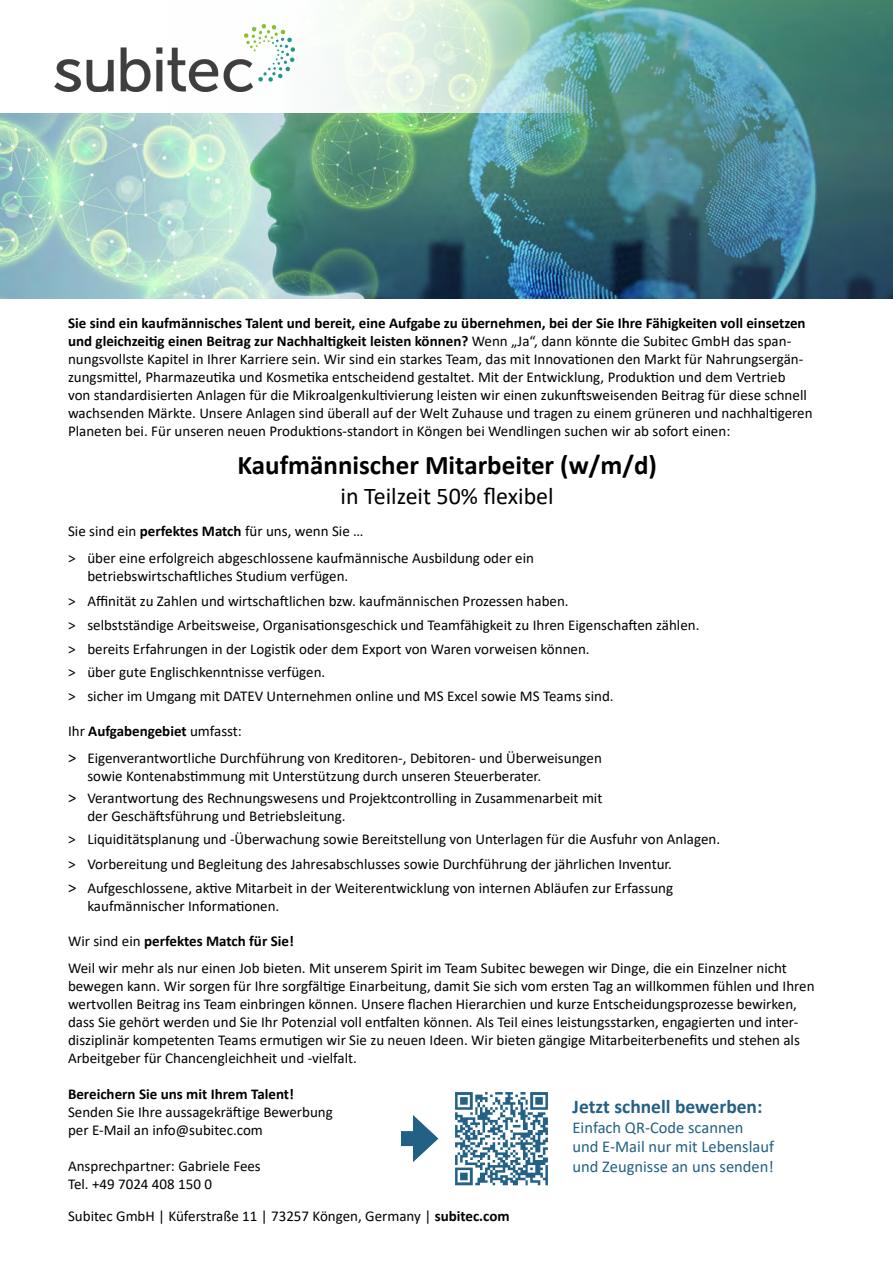
<style>
.page{position:relative;width:893px;height:1263px;background:#fff}
.page>*{position:absolute;margin:0;border:0;box-sizing:border-box;transform-origin:0 0}
.t1{font:700 27px "Calibri";color:#000}
.t2{font:24px "Calibri";color:#000}
.t3{font:700 19.5px "Calibri";color:#226085}
.t4{font:16.5px/19.8px "Calibri";color:#226085}
.t5{font:15px/18px "Calibri";color:#000}
.t6{font:700 15px "Calibri";color:#000}
.s1{font-weight:700}
.s2{font-weight:400}
.s3{font-size:16.5px}
</style>
<div class="page">
<img style="left:0;top:0;width:893px;height:298px">
<div style="left:401px;top:1131px;width:22px;height:15px;background:#226085"></div>
<svg style="left:413px;top:1115px;width:25px;height:47px"></svg>
<img style="left:455px;top:1092px;width:93px;height:94px">
<svg style="left:0;top:0;width:585px;height:113px"></svg>
<img style="left:54px;top:24px;width:240px;height:67px">
<p class="t5" style="left:68px;top:313px;width:746px"><span class="s1">Sie sind ein kaufmännisches Talent und bereit, eine Aufgabe zu übernehmen, bei der Sie Ihre Fähigkeiten voll einsetzen und gleichzeitig einen Beitrag zur Nachhaltigkeit leisten können?</span> Wenn „Ja“, dann könnte die Subitec GmbH das span&shy;nungsvollste Kapitel in Ihrer Karriere sein. Wir sind ein starkes Team, das mit Innovationen den Markt für Nahrungsergän&shy;zungsmittel, Pharmazeutika und Kosmetika entscheidend gestaltet. Mit der Entwicklung, Produktion und dem Vertrieb<br>von standardisierten Anlagen für die Mikroalgenkultivierung leisten wir einen zukunftsweisenden Beitrag für diese schnell wachsenden Märkte. Unsere Anlagen sind überall auf der Welt Zuhause und tragen zu einem grüneren und nachhaltigeren Planeten bei. Für unseren neuen Produktions-standort in Köngen bei Wendlingen suchen wir ab sofort einen:</p>
<h1 class="t1" style="left:237px;top:446px;width:421px">Kaufmännischer Mitarbeiter (w/m/d)</h1>
<h2 class="t2" style="left:341px;top:480px;width:215px">in Teilzeit 50% flexibel</h2>
<p class="t5" style="left:68px;top:522px;width:297px">Sie sind ein <span class="s1">perfektes Match</span> für uns, wenn Sie …</p>
<p class="t5" style="left:87px;top:548px;width:448px;text-indent:-19px">&gt; über eine erfolgreich abgeschlossene kaufmännische Ausbildung oder ein betriebswirtschaftliches Studium verfügen.</p>
<p class="t5" style="left:68px;top:589px;width:633px;line-height:23.9px">&gt; Affinität zu Zahlen und wirtschaftlichen bzw. kaufmännischen Prozessen haben.<br>&gt; selbstständige Arbeitsweise, Organisationsgeschick und Teamfähigkeit zu Ihren Eigenschaften zählen.</p>
<p class="t5" style="left:68px;top:636px;width:547px;line-height:23.9px">&gt; bereits Erfahrungen in der Logistik oder dem Export von Waren vorweisen können.<br>&gt; über gute Englischkenntnisse verfügen.<br>&gt; sicher im Umgang mit DATEV Unternehmen online und MS Excel sowie MS Teams sind.</p>
<p class="t6" style="left:68px;top:721px;width:175px"><span class="s2">Ihr</span> Aufgabengebiet <span class="s2">umfasst:</span></p>
<p class="t5" style="left:87px;top:748px;width:516px;text-indent:-19px"><span class="s3">&gt;</span> Eigenverantwortliche Durchführung von Kreditoren-, Debitoren- und Überweisungen sowie Kontenabstimmung mit Unterstützung durch unseren Steuerberater.</p>
<p class="t5" style="left:87px;top:788px;width:517px;text-indent:-19px"><span class="s3">&gt;</span> Verantwortung des Rechnungswesens und Projektcontrolling in Zusammenarbeit mit der Geschäftsführung und Betriebsleitung.</p>
<p class="t5" style="left:68px;top:825px;width:654px;line-height:25.5px">&gt; Liquiditätsplanung und -Überwachung sowie Bereitstellung von Unterlagen für die Ausfuhr von Anlagen. &gt; Vorbereitung und Begleitung des Jahresabschlusses sowie Durchführung der jährlichen Inventur.</p>
<p class="t5" style="left:87px;top:879px;width:587px;text-indent:-19px"><span class="s3">&gt;</span> Aufgeschlossene, aktive Mitarbeit in der Weiterentwicklung von internen Abläufen zur Erfassung kaufmännischer Informationen.</p>
<p class="t6" style="left:68px;top:931px;width:227px"><span class="s2">Wir sind ein</span> perfektes Match für Sie!</p>
<p class="t5" style="left:68px;top:959px;width:748px">Weil wir mehr als nur einen Job bieten. Mit unserem Spirit im Team Subitec bewegen wir Dinge, die ein Einzelner nicht bewegen kann. Wir sorgen für Ihre sorgfältige Einarbeitung, damit Sie sich vom ersten Tag an willkommen fühlen und Ihren wertvollen Beitrag ins Team einbringen können. Unsere flachen Hierarchien und kurze Entscheidungsprozesse bewirken, dass Sie gehört werden und Sie Ihr Potenzial voll entfalten können. Als Teil eines leistungsstarken, engagierten und inter&shy;disziplinär kompetenten Teams ermutigen wir Sie zu neuen Ideen. Wir bieten gängige Mitarbeiterbenefits und stehen als Arbeitgeber für Chancengleichheit und -vielfalt.</p>
<p class="t6" style="left:68px;top:1083px;width:227px">Bereichern Sie uns mit Ihrem Talent!</p>
<p class="t5" style="left:68px;top:1102px;width:266px">Senden Sie Ihre aussagekräftige Bewerbung per E-Mail an info@subitec.com</p>
<p class="t5" style="left:68px;top:1156px;width:194px">Ansprechpartner: Gabriele Fees<br>Tel. +49 7024 408 150 0</p>
<p class="t5" style="left:68px;top:1207px;width:443px">Subitec GmbH | Küferstraße 11 | 73257 Köngen, Germany | <span class="s1">subitec.com</span></p>
<h3 class="t3" style="left:573px;top:1092px;width:191px">Jetzt schnell bewerben:</h3>
<p class="t4" style="left:573px;top:1117px;width:203px">Einfach QR-Code scannen<br>und E-Mail nur mit Lebenslauf und Zeugnisse an uns senden!</p>
</div>
